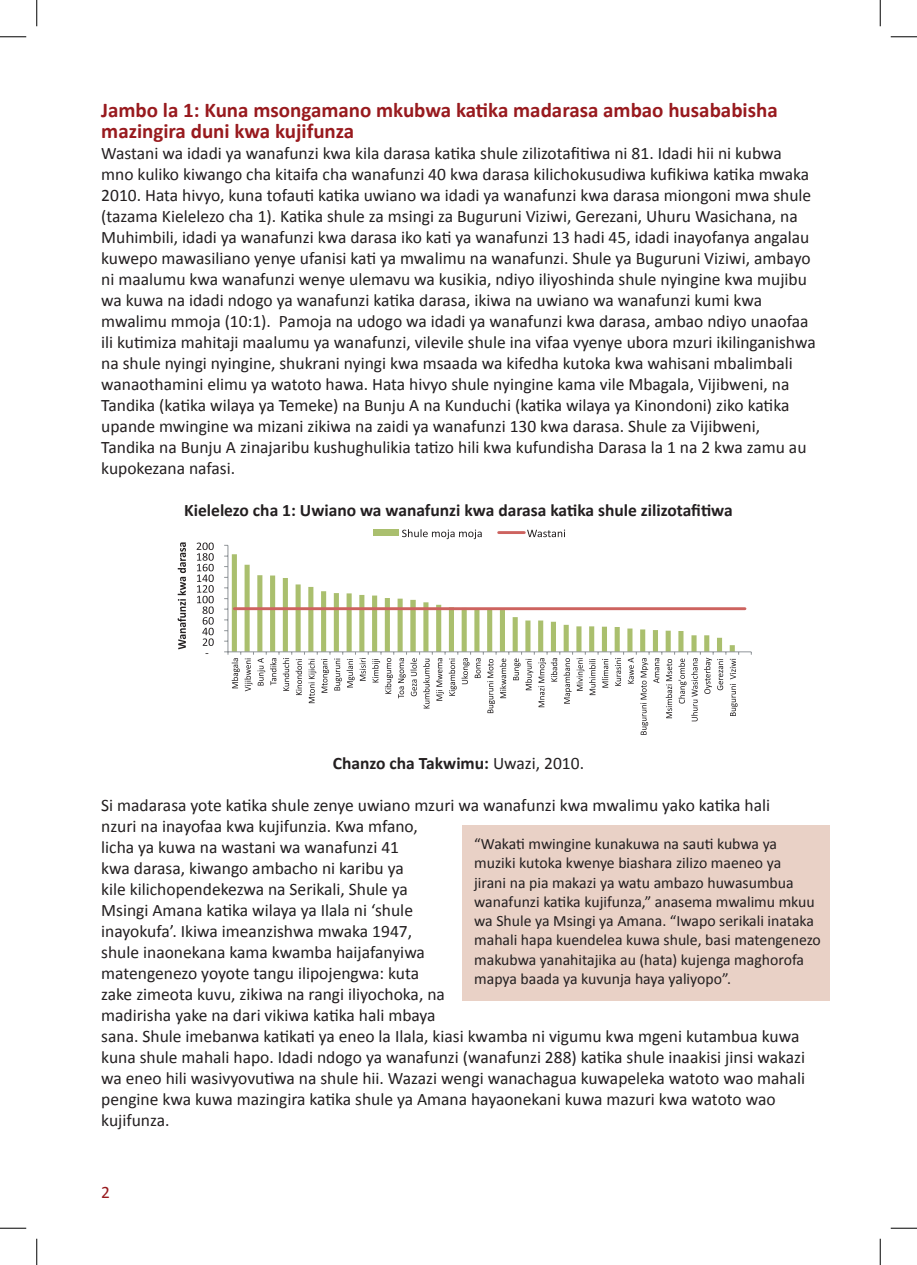
<style>
.page{position:relative;width:917px;height:1265px;background:#fff}
.page>*{position:absolute;margin:0;border:0;box-sizing:border-box;transform-origin:0 0}
.t1{font:700 21px/21px "Calibri";color:#981a1e}
.t2{font:17.5px/21px "Calibri";color:#231f20}
.t3{font:700 17.5px "Calibri";color:#231f20}
.t4{font:17.5px "Calibri";color:#981a1e}
.t5{font:15.75px/19.2px "Calibri";color:#231f20}
.s1{font-weight:400}
</style>
<div class="page">
<div style="left:462px;top:825px;width:368px;height:175px;background:#e9d1c6"></div>
<svg style="left:232px;top:554px;width:503px;height:97px"></svg>
<hr style="left:227px;top:545px;width:1px;height:106px;background:#8f9498">
<hr style="left:228px;top:651px;width:523px;height:1px;background:#8f9498">
<hr style="left:234px;top:607px;width:511px;height:3px;background:#cd635f">
<svg style="left:197px;top:542px;width:17px;height:103px"></svg>
<svg style="left:224px;top:651px;width:515px;height:83px"></svg>
<svg style="left:178px;top:542px;width:8px;height:107px"></svg>
<div style="left:374px;top:529px;width:25px;height:6px;background:#aabf6e"></div>
<svg style="left:402px;top:529px;width:80px;height:10px"></svg>
<hr style="left:499px;top:531px;width:25px;height:3px;background:#cd635f">
<svg style="left:527px;top:529px;width:38px;height:8px"></svg>
<svg style="left:0;top:36px;width:26px;height:1px"></svg>
<svg style="left:891px;top:36px;width:26px;height:1px"></svg>
<svg style="left:0;top:1227px;width:26px;height:1px"></svg>
<svg style="left:891px;top:1227px;width:26px;height:1px"></svg>
<svg style="left:36px;top:0;width:1px;height:26px"></svg>
<svg style="left:36px;top:1238px;width:1px;height:26px"></svg>
<svg style="left:880px;top:0;width:1px;height:26px"></svg>
<svg style="left:880px;top:1238px;width:1px;height:26px"></svg>
<p class="t1" style="left:101px;top:100px;width:678px">Jambo la 1: Kuna msongamano mkubwa katika madarasa ambao husababisha mazingira duni kwa kujifunza</p>
<p class="t2" style="left:101px;top:142px;width:716px">Wastani wa idadi ya wanafunzi kwa kila darasa katika shule zilizotafitiwa ni 81. Idadi hii ni kubwa mno kuliko kiwango cha kitaifa cha wanafunzi 40 kwa darasa kilichokusudiwa kufikiwa katika mwaka 2010. Hata hivyo, kuna tofauti katika uwiano wa idadi ya wanafunzi kwa darasa miongoni mwa shule (tazama Kielelezo cha 1). Katika shule za msingi za Buguruni Viziwi, Gerezani, Uhuru Wasichana, na Muhimbili, idadi ya wanafunzi kwa darasa iko kati ya wanafunzi 13 hadi 45, idadi inayofanya angalau kuwepo mawasiliano yenye ufanisi kati ya mwalimu na wanafunzi. Shule ya Buguruni Viziwi, ambayo ni maalumu kwa wanafunzi wenye ulemavu wa kusikia, ndiyo iliyoshinda shule nyingine kwa mujibu wa kuwa na idadi ndogo ya wanafunzi katika darasa, ikiwa na uwiano wa wanafunzi kumi kwa mwalimu mmoja (10:1). Pamoja na udogo wa idadi ya wanafunzi kwa darasa, ambao ndiyo unaofaa ili kutimiza mahitaji maalumu ya wanafunzi, vilevile shule ina vifaa vyenye ubora mzuri ikilinganishwa na shule nyingi nyingine, shukrani nyingi kwa msaada wa kifedha kutoka kwa wahisani mbalimbali wanaothamini elimu ya watoto hawa. Hata hivyo shule nyingine kama vile Mbagala, Vijibweni, na Tandika (katika wilaya ya Temeke) na Bunju A na Kunduchi (katika wilaya ya Kinondoni) ziko katika upande mwingine wa mizani zikiwa na zaidi ya wanafunzi 130 kwa darasa. Shule za Vijibweni, Tandika na Bunju A zinajaribu kushughulikia tatizo hili kwa kufundisha Darasa la 1 na 2 kwa zamu au kupokezana nafasi.</p>
<p class="t3" style="left:184px;top:499px;width:550px">Kielelezo cha 1: Uwiano wa wanafunzi kwa darasa katika shule zilizotafitiwa</p>
<p class="t3" style="left:333px;top:751px;width:253px">Chanzo cha Takwimu: <span class="s1">Uwazi, 2010.</span></p>
<p class="t2" style="left:101px;top:793px;width:705px">Si madarasa yote katika shule zenye uwiano mzuri wa wanafunzi kwa mwalimu yako katika hali nzuri na inayofaa kwa kujifunzia. Kwa mfano,<br>licha ya kuwa na wastani wa wanafunzi 41<br>kwa darasa, kiwango ambacho ni karibu ya<br>kile kilichopendekezwa na Serikali, Shule ya<br>Msingi Amana katika wilaya ya Ilala ni ‘shule<br>inayokufa’. Ikiwa imeanzishwa mwaka 1947,<br>shule inaonekana kama kwamba haijafanyiwa<br>matengenezo yoyote tangu ilipojengwa: kuta<br>zake zimeota kuvu, zikiwa na rangi iliyochoka, na<br>madirisha yake na dari vikiwa katika hali mbaya<br>sana. Shule imebanwa katikati ya eneo la Ilala, kiasi kwamba ni vigumu kwa mgeni kutambua kuwa kuna shule mahali hapo. Idadi ndogo ya wanafunzi (wanafunzi 288) katika shule inaakisi jinsi wakazi wa eneo hili wasivyovutiwa na shule hii. Wazazi wengi wanachagua kuwapeleka watoto wao mahali pengine kwa kuwa mazingira katika shule ya Amana hayaonekani kuwa mazuri kwa watoto wao kujifunza.</p>
<p class="t5" style="left:474px;top:833px;width:348px">“Wakati mwingine kunakuwa na sauti kubwa ya muziki kutoka kwenye biashara zilizo maeneo ya<br>jirani na pia makazi ya watu ambazo huwasumbua wanafunzi katika kujifunza,” anasema mwalimu mkuu wa Shule ya Msingi ya Amana. “Iwapo serikali inataka mahali hapa kuendelea kuwa shule, basi matengenezo makubwa yanahitajika au (hata) kujenga maghorofa mapya baada ya kuvunja haya yaliyopo”.</p>
<p class="t4" style="left:101px;top:1180px;width:10px">2</p>
</div>
